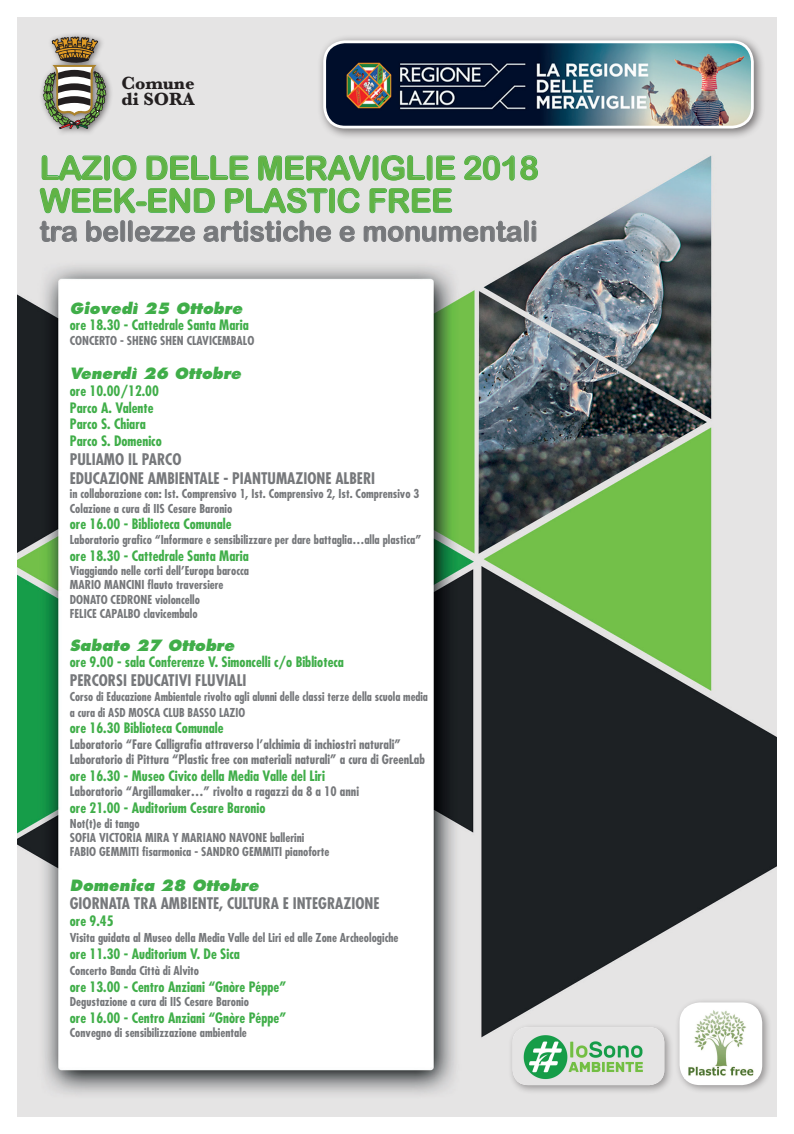
<style>
.page{position:relative;width:794px;height:1134px;background:#fff}
.page>*{position:absolute;margin:0;border:0;box-sizing:border-box;transform-origin:0 0}
.t1{font:32.8px/32.8px "Arial Rounded MT Bold";letter-spacing:-.02em;color:#61b345}
.t2{font:28px "Arial Rounded MT Bold";color:#76787b}
.t3{font:700 18.4px/16.4px "Baskerville";color:#231f20}
.t4{font:700 condensed 15.6px/18.7px "Futura";color:#76787b}
.t5{font:italic 800 15.12px "Futura";color:#40ae49}
.t6{font:700 condensed 14px/16.8px "Futura";color:#40ae49}
.t7{font:700 condensed 12.8px/15.4px "Futura";color:#76787b}
.t8{font:700 condensed 12px/14.4px "Futura";color:#76787b}
</style>
<div class="page">
<img style="left:17px;top:17px;width:760px;height:1100px">
<div style="left:39px;top:32px;width:75px;height:105px;background:#231f20;opacity:.6"></div>
<svg style="left:43px;top:37px;width:63px;height:92px;background:#96937d"></svg>
<div style="left:317px;top:34px;width:448px;height:106px;background:#231f20;opacity:.6"></div>
<img style="left:325px;top:42px;width:427px;height:85px">
<div style="left:323px;top:40px;width:431px;height:89px;border:3px solid #fff;border-radius:20px"></div>
<div style="left:675px;top:998px;width:96px;height:96px;background:#231f20;opacity:.4"></div>
<div style="left:679px;top:1002px;width:83px;height:83px;background:#fff;border-radius:20px"></div>
<img style="left:684px;top:1008px;width:73px;height:71px">
<svg style="left:41px;top:155px;width:96px;height:26px;background:#c4d9c5"></svg>
<svg style="left:146px;top:155px;width:103px;height:25px;background:#c2d8c3"></svg>
<svg style="left:258px;top:155px;width:198px;height:26px;background:#c1d8c2"></svg>
<svg style="left:464px;top:155px;width:74px;height:26px;background:#c1d8c3"></svg>
<svg style="left:39px;top:187px;width:176px;height:27px;background:#c3d8c4"></svg>
<svg style="left:224px;top:187px;width:136px;height:27px;background:#c6d9c7"></svg>
<svg style="left:369px;top:188px;width:83px;height:26px;background:#c0d7c1"></svg>
<svg style="left:40px;top:221px;width:37px;height:21px"></svg>
<svg style="left:86px;top:221px;width:109px;height:21px;background:#c7c7c8"></svg>
<svg style="left:204px;top:221px;width:127px;height:21px;background:#c8c8c9"></svg>
<svg style="left:340px;top:226px;width:14px;height:16px"></svg>
<svg style="left:364px;top:221px;width:172px;height:21px;background:#cacacb"></svg>
<div style="left:508px;top:1022px;width:166px;height:73px;background:#231f20;opacity:.4"></div>
<img style="left:512px;top:1027px;width:152px;height:58px">
<h3 class="t3" style="left:121px;top:75px;width:75px">Comune di SORA</h3>
<h1 class="t1" style="left:40px;top:151px;width:500px">LAZIO DELLE MERAVIGLIE 2018<br>WEEK-END PLASTIC FREE</h1>
<h2 class="t2" style="left:40px;top:215px;width:499px">tra bellezze artistiche e monumentali</h2>
<p class="t5" style="left:70px;top:299px;width:174px">Giovedì 25 Ottobre</p>
<p class="t6" style="left:70px;top:317px;width:180px">ore 18.30 - Cattedrale Santa Maria</p>
<p class="t8" style="left:70px;top:333px;width:186px">CONCERTO - SHENG SHEN CLAVICEMBALO</p>
<p class="t5" style="left:70px;top:364px;width:173px">Venerdì 26 Ottobre</p>
<p class="t6" style="left:70px;top:382px;width:93px">ore 10.00/12.00<br>Parco A. Valente<br>Parco S. Chiara<br>Parco S. Domenico</p>
<h3 class="t4" style="left:70px;top:450px;width:307px">PULIAMO IL PARCO<br>EDUCAZIONE AMBIENTALE - PIANTUMAZIONE ALBERI</h3>
<p class="t8" style="left:70px;top:486px;width:351px">in collaborazione con: Ist. Comprensivo 1, Ist. Comprensivo 2, Ist. Comprensivo 3<br>Colazione a cura di IIS Cesare Baronio</p>
<p class="t6" style="left:70px;top:516px;width:163px">ore 16.00 - Biblioteca Comunale</p>
<p class="t8" style="left:70px;top:532px;width:353px">Laboratorio grafico “Informare e sensibilizzare per dare battaglia…alla plastica”</p>
<p class="t6" style="left:70px;top:547px;width:180px">ore 18.30 - Cattedrale Santa Maria</p>
<p class="t8" style="left:70px;top:563px;width:181px">Viaggiando nelle corti dell’Europa barocca MARIO MANCINI flauto traversiere DONATO CEDRONE violoncello<br>FELICE CAPALBO clavicembalo</p>
<p class="t5" style="left:70px;top:636px;width:166px">Sabato 27 Ottobre</p>
<p class="t6" style="left:70px;top:654px;width:275px">ore 9.00 - sala Conferenze V. Simoncelli c/o Biblioteca</p>
<h3 class="t4" style="left:70px;top:671px;width:178px">PERCORSI EDUCATIVI FLUVIALI</h3>
<p class="t8" style="left:70px;top:688px;width:360px;line-height:16px">Corso di Educazione Ambientale rivolto agli alunni delle classi terze della scuola media a cura di ASD MOSCA CLUB BASSO LAZIO</p>
<p class="t6" style="left:70px;top:720px;width:155px">ore 16.30 Biblioteca Comunale</p>
<p class="t7" style="left:70px;top:736px;width:357px">Laboratorio “Fare Calligrafia attraverso l’alchimia di inchiostri naturali”<br>Laboratorio di Pittura “Plastic free con materiali naturali” a cura di GreenLab</p>
<p class="t6" style="left:70px;top:767px;width:256px">ore 16.30 - Museo Civico della Media Valle del Liri</p>
<p class="t7" style="left:70px;top:784px;width:291px">Laboratorio “Argillamaker…” rivolto a ragazzi da 8 a 10 anni</p>
<p class="t6" style="left:70px;top:799px;width:197px">ore 21.00 - Auditorium Cesare Baronio</p>
<p class="t8" style="left:70px;top:816px;width:261px">Not(t)e di tango<br>SOFIA VICTORIA MIRA Y MARIANO NAVONE ballerini<br>FABIO GEMMITI fisarmonica - SANDRO GEMMITI pianoforte</p>
<p class="t5" style="left:70px;top:876px;width:190px">Domenica 28 Ottobre</p>
<h3 class="t4" style="left:70px;top:894px;width:311px">GIORNATA TRA AMBIENTE, CULTURA E INTEGRAZIONE</h3>
<p class="t6" style="left:70px;top:912px;width:45px">ore 9.45</p>
<p class="t8" style="left:70px;top:930px;width:330px">Visita guidata al Museo della Media Valle del Liri ed alle Zone Archeologiche</p>
<p class="t6" style="left:70px;top:945px;width:171px">ore 11.30 - Auditorium V. De Sica</p>
<p class="t8" style="left:70px;top:963px;width:131px">Concerto Banda Città di Alvito</p>
<p class="t6" style="left:70px;top:978px;width:218px">ore 13.00 - Centro Anziani “Gnòre Péppe”</p>
<p class="t8" style="left:70px;top:994px;width:181px">Degustazione a cura di IIS Cesare Baronio</p>
<p class="t6" style="left:70px;top:1009px;width:218px">ore 16.00 - Centro Anziani “Gnòre Péppe”</p>
<p class="t8" style="left:70px;top:1026px;width:178px">Convegno di sensibilizzazione ambientale</p>
</div>
